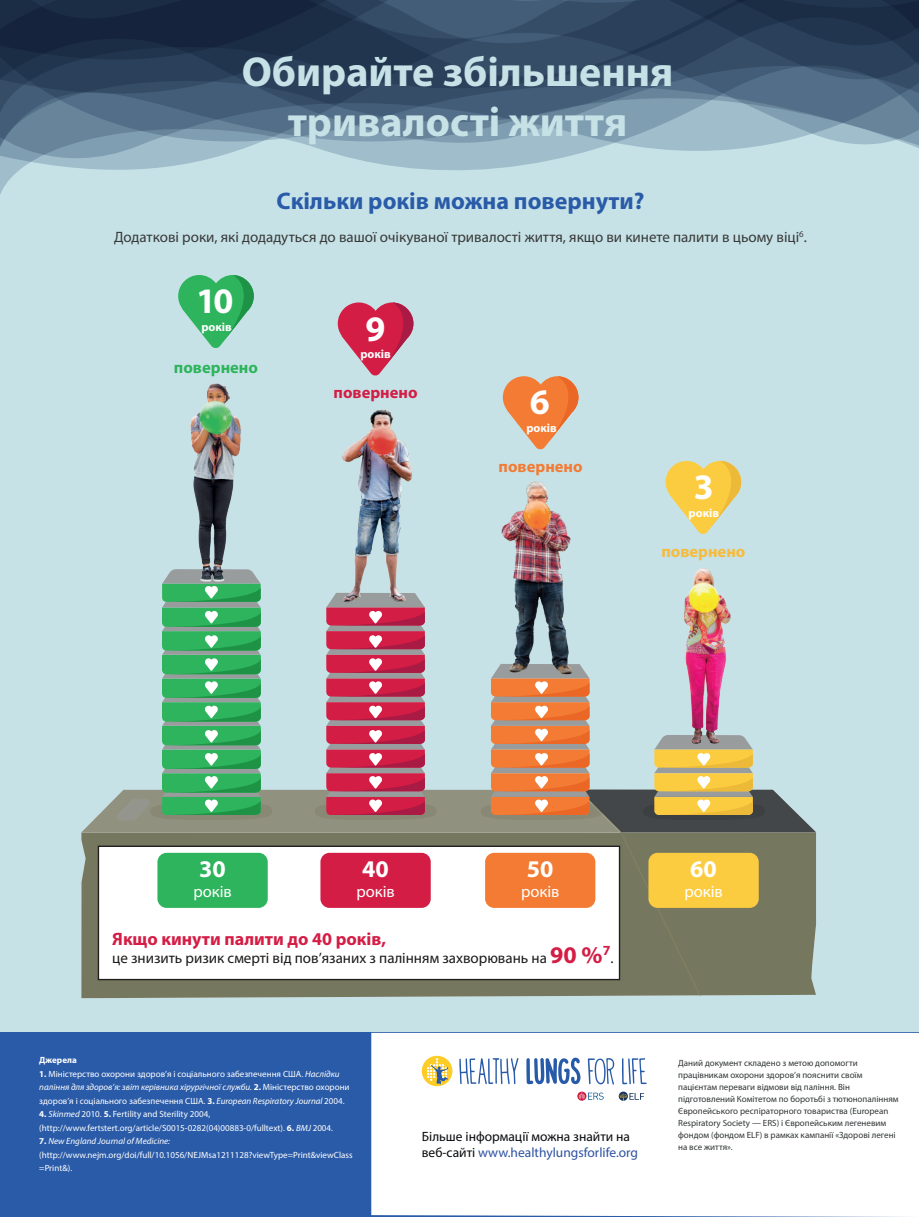
<style>
.page{position:relative;width:919px;height:1217px;background:#fff}
.page>*{position:absolute;margin:0;border:0;box-sizing:border-box;transform-origin:0 0}
.t1{font:700 42px/50.4px "Myriad Pro";color:#c6e2e7;text-align:center}
.t2{font:700 36px "Myriad Pro";color:#fff}
.t3{font:700 24px "Myriad Pro";color:#2a5ba8}
.t4{font:700 24px "Myriad Pro";color:#fff}
.t5{font:700 18px "Myriad Pro";color:#d41d45}
.t6{font:16.5px "Myriad Pro";color:#fff}
.t7{font:700 16.5px "Myriad Pro";color:#2db45c}
.t8{font:700 16.5px "Myriad Pro";color:#d41d45}
.t9{font:700 16.5px "Myriad Pro";color:#f37b33}
.t10{font:700 16.5px "Myriad Pro";color:#f7bb3b}
.t11{font:15px "Myriad Pro";color:#383938}
.t12{font:15px "Myriad Pro";color:#1a1a18}
.t13{font:13.5px/16.2px "Myriad Pro";color:#090b0e}
.t14{font:700 12px "Myriad Pro";color:#fff}
.t15{font:9px/13.5px "Myriad Pro";color:#fff}
.t16{font:9px/12px "Myriad Pro";color:#303435}
.t17{font:700 9px "Myriad Pro";color:#fff}
.s1{font-weight:700;font-size:24px;color:#d41d45}
.s2{font-weight:700}
.s3{font-style:italic}
.s4{color:#2d51a0}
</style>
<div class="page">
<div style="left:0;top:0;width:918px;height:1216px;background:#c6e2e7"></div>
<div style="left:0;top:1032px;width:918px;height:184px;background:#2a5ba8"></div>
<div style="left:371px;top:1032px;width:547px;height:184px;background:#fff"></div>
<svg style="left:459px;top:1057px;width:59px;height:26px;background:#c6d3e8"></svg>
<svg style="left:526px;top:1057px;width:54px;height:26px"></svg>
<svg style="left:622px;top:1057px;width:24px;height:26px"></svg>
<svg style="left:587px;top:1057px;width:27px;height:27px"></svg>
<svg style="left:422px;top:1055px;width:30px;height:30px"></svg>
<svg style="left:427px;top:1057px;width:21px;height:26px"></svg>
<svg style="left:619px;top:1092px;width:25px;height:9px"></svg>
<svg style="left:577px;top:1091px;width:9px;height:9px"></svg>
<svg style="left:579px;top:1091px;width:24px;height:8px"></svg>
<svg style="left:178px;top:275px;width:76px;height:71px"></svg>
<svg style="left:338px;top:302px;width:76px;height:74px"></svg>
<svg style="left:503px;top:376px;width:76px;height:74px"></svg>
<svg style="left:665px;top:461px;width:77px;height:73px"></svg>
<img style="left:190px;top:346px;width:51px;height:223px">
<img style="left:343px;top:409px;width:69px;height:160px">
<img style="left:501px;top:481px;width:70px;height:88px">
<svg style="left:81px;top:569px;width:735px;height:426px"></svg>
<img style="left:682px;top:568px;width:80px;height:175px">
<svg style="left:0;top:158px;width:560px;height:12px;fill:#9fbdca"></svg>
<svg style="left:0;top:151px;width:587px;height:7px;fill:#9fbdca"></svg>
<svg style="left:0;top:0;width:918px;height:151px;background:#455d75"></svg>
<div style="left:648px;top:852px;width:110px;height:55px;background:#fccc40;border-radius:9px"></div>
<h1 class="t1" style="left:242px;top:45px;width:433px">Обирайте збільшення тривалості життя</h1>
<h3 class="t3" style="left:276px;top:185px;width:369px">Скільки років можна повернути?</h3>
<h3 class="t11" style="left:114px;top:227px;width:694px">Додаткові роки, які додадуться до вашої очікуваної тривалості життя, якщо ви кинете палити в цьому віці<sup>6</sup>.</h3>
<h2 class="t2" style="left:196px;top:277px;width:39px">10</h2>
<h3 class="t14" style="left:201px;top:319px;width:32px">років</h3>
<h3 class="t7" style="left:174px;top:357px;width:86px">повернено</h3>
<h2 class="t2" style="left:365px;top:305px;width:21px">9</h2>
<h3 class="t14" style="left:360px;top:346px;width:32px">років</h3>
<h3 class="t8" style="left:333px;top:382px;width:86px">повернено</h3>
<h2 class="t2" style="left:530px;top:378px;width:21px">6</h2>
<h3 class="t14" style="left:526px;top:420px;width:32px">років</h3>
<h3 class="t9" style="left:498px;top:455px;width:86px">повернено</h3>
<h2 class="t2" style="left:693px;top:463px;width:21px">3</h2>
<h3 class="t14" style="left:688px;top:504px;width:32px">років</h3>
<h3 class="t10" style="left:661px;top:540px;width:86px">повернено</h3>
<h3 class="t4" style="left:199px;top:853px;width:28px">30</h3>
<h3 class="t6" style="left:193px;top:881px;width:40px">років</h3>
<h3 class="t4" style="left:362px;top:853px;width:28px">40</h3>
<h3 class="t6" style="left:356px;top:881px;width:40px">років</h3>
<h3 class="t4" style="left:527px;top:853px;width:28px">50</h3>
<h3 class="t6" style="left:521px;top:881px;width:40px">років</h3>
<h3 class="t5" style="left:112px;top:926px;width:275px">Якщо кинути палити до 40 років,</h3>
<h3 class="t12" style="left:112px;top:948px;width:502px">це знизить ризик смерті від пов’язаних з палінням захворювань на <span class="s1">90 %</span><sup>7</sup>.</h3>
<p class="t17" style="left:39px;top:1054px;width:39px">Джерела</p>
<p class="t15" style="left:39px;top:1066px;width:312px"><span class="s2">1.</span> Міністерство охорони здоров’я і соціального забезпечення США. <span class="s3">Наслідки паління для здоров’я: звіт керівника хірургічної служби.</span> <span class="s2">2.</span> Міністерство охорони здоров’я і соціального забезпечення США. <span class="s2">3.</span> <span class="s3">European Respiratory Journal</span> 2004.</p>
<p class="t15" style="left:39px;top:1107px;width:295px"><span class="s2">4.</span> <span class="s3">Skinmed</span> 2010. <span class="s2">5.</span> Fertility and Sterility 2004, (http://www.fertstert.org/article/S0015-0282(04)00883-0/fulltext). <span class="s2">6.</span> <span class="s3">BMJ</span> 2004.</p>
<p class="t15" style="left:39px;top:1134px;width:315px"><span class="s2">7.</span> <span class="s3">New England Journal of Medicine: </span>(http://www.nejm.org/doi/full/10.1056/NEJMsa1211128?viewType=Print&amp;viewClass =Print&amp;).</p>
<h3 class="t13" style="left:422px;top:1127px;width:218px">Більше інформації можна знайти на веб-сайті <span class="s4">www.healthylungsforlife.org</span></h3>
<h3 class="t4" style="left:690px;top:853px;width:28px">60</h3>
<h3 class="t6" style="left:684px;top:881px;width:40px">років</h3>
<p class="t16" style="left:678px;top:1056px;width:222px">Даний документ складено з метою допомогти працівникам охорони здоров’я пояснити своїм пацієнтам переваги відмови від паління. Він підготовлений Комітетом по боротьбі з тютюнопалінням Європейського респіраторного товариства (European Respiratory Society — ERS) і Європейським легеневим фондом (фондом ELF) в рамках кампанії «Здорові легені на все життя».</p>
</div>
